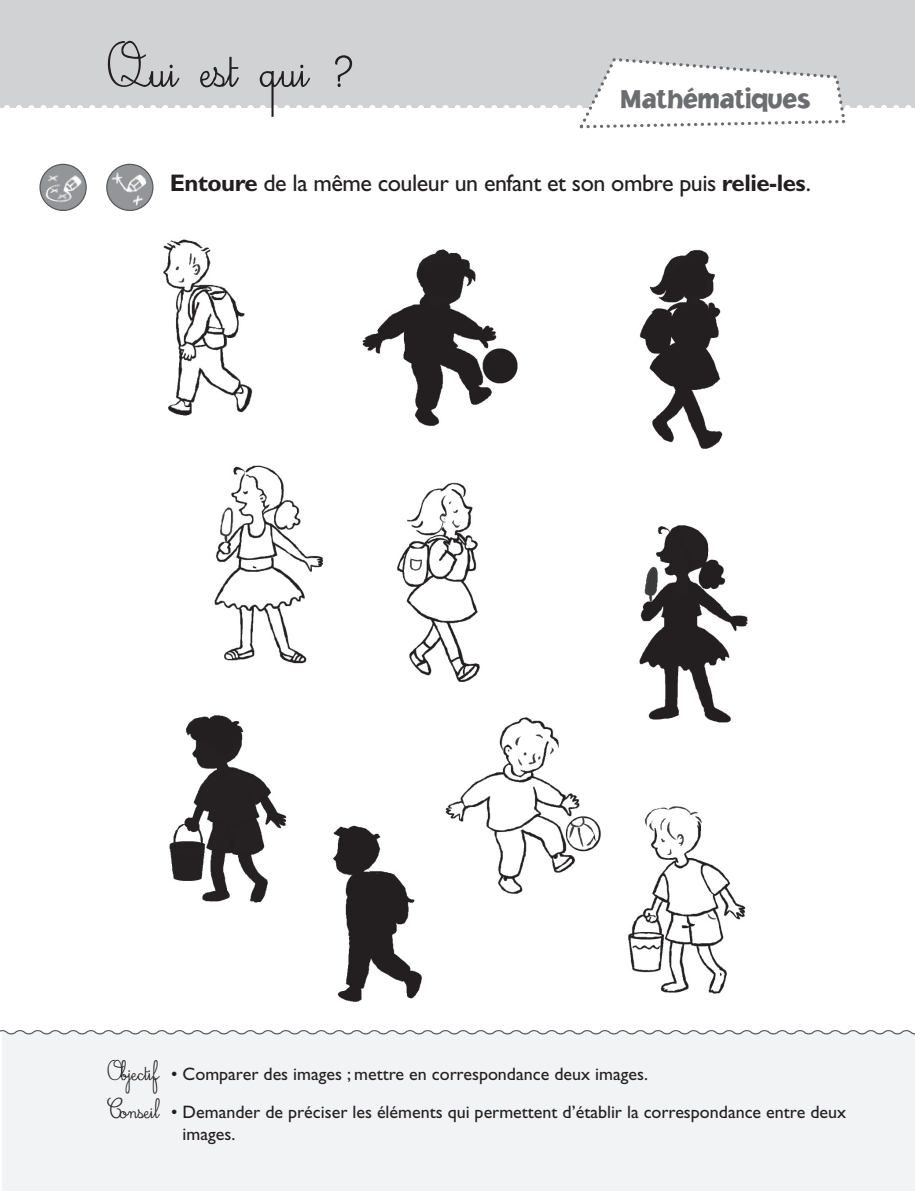
<style>
.page{position:relative;width:915px;height:1191px;background:#fff}
.page>*{position:absolute;margin:0;border:0;box-sizing:border-box;transform-origin:0 0}
.t1{font:67.5px "Script DESK+G";color:#231f20}
.t2{font:900 27.15px "Jacoby ICG";color:#6c6d70}
.t3{font:24px "Gill Sans";letter-spacing:-.02em;color:#231f20}
.t4{font:18px/38.7px "Gill Sans";color:#231f20}
.s1{font-weight:700}
.s2{font-family:"Script DESK+G";font-size:30px}
</style>
<div class="page">
<div style="left:3px;top:1032px;width:911px;height:159px;background:#f2f3f4"></div>
<svg style="left:0;top:1030px;width:914px;height:6px"></svg>
<div style="left:0;top:0;width:914px;height:108px;background:#d1d2d4"></div>
<img style="left:41px;top:164px;width:44px;height:46px">
<div style="left:39px;top:164px;width:48px;height:47px;border:1px solid #57585a;border-radius:50%"></div>
<img style="left:108px;top:164px;width:45px;height:46px">
<div style="left:106px;top:164px;width:47px;height:47px;border:1px solid #57585a;border-radius:50%"></div>
<img style="left:163px;top:239px;width:585px;height:763px">
<svg style="left:4px;top:58px;width:908px;height:71px"></svg>
<h1 class="t1" style="left:107px;top:40px;width:249px">Qui est qui ?</h1>
<h2 class="t2" style="left:620px;top:83px;width:191px">Mathématiques</h2>
<h3 class="t3" style="left:170px;top:169px;width:642px"><span class="s1">Entoure</span> de la même couleur un enfant et son ombre puis <span class="s1">relie-les</span>.</h3>
<p class="t4" style="left:107px;top:1054px;width:740px"><span class="s2">Objectif</span> • Comparer des images ; mettre en correspondance deux images.<br><span class="s2">Conseil</span> • Demander de préciser les éléments qui permettent d’établir la correspondance entre deux</p>
<p class="t4" style="left:182px;top:1114px;width:54px">images.</p>
</div>
